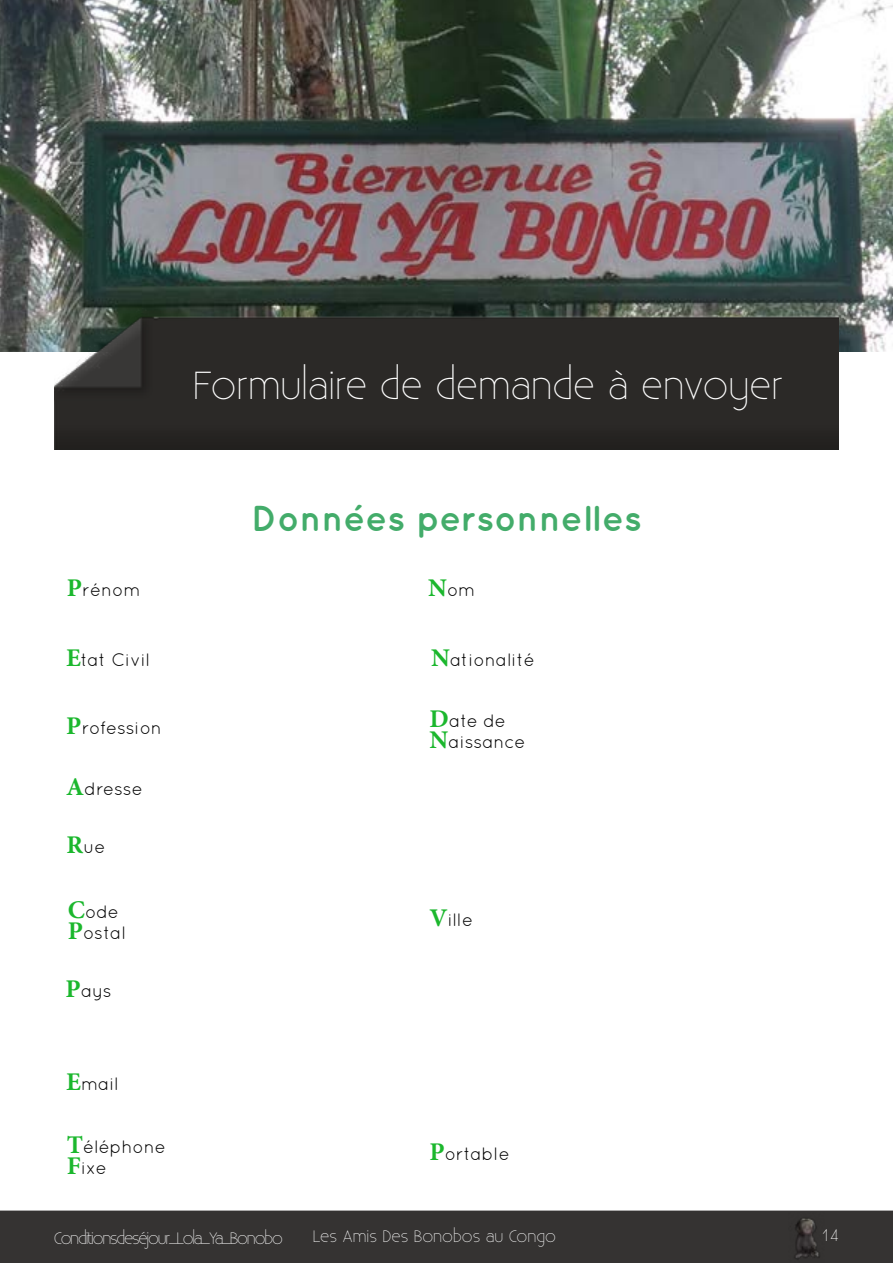
<style>
.page{position:relative;width:893px;height:1263px;background:#fff}
.page>*{position:absolute;margin:0;border:0;box-sizing:border-box;transform-origin:0 0}
.t1{font:300 39px "Existence";color:#fff}
.t2{font:700 36px "Quicksand";color:#43ac6a}
.t3{font:18px/21.3px "Quicksand";color:#000}
.t4{font:300 16.5px "Existence";letter-spacing:-.07em;color:#fff}
.t5{font:300 16.5px "Existence";color:#fff}
.s1{font-family:"Minion Pro";font-weight:700;font-size:25.5px;color:#1bb72d}
</style>
<div class="page">
<div style="left:0;top:1210px;width:893px;height:53px;background:#353332"></div>
<img style="left:0;top:0;width:893px;height:351px">
<img style="left:54px;top:309px;width:785px;height:140px">
<img style="left:788px;top:1213px;width:36px;height:50px">
<h1 class="t1" style="left:193px;top:364px;width:592px">Formulaire de demande à envoyer</h1>
<p class="t3" style="left:67px;top:579px;width:75px"><span class="s1">P</span>rénom</p>
<p class="t3" style="left:66px;top:649px;width:85px"><span class="s1">E</span>tat Civil</p>
<p class="t3" style="left:66px;top:717px;width:97px"><span class="s1">P</span>rofession</p>
<p class="t3" style="left:66px;top:778px;width:78px"><span class="s1">A</span>dresse</p>
<p class="t3" style="left:66px;top:836px;width:40px"><span class="s1">R</span>ue</p>
<h2 class="t2" style="left:251px;top:497px;width:392px">Données personnelles</h2>
<p class="t3" style="left:428px;top:579px;width:49px"><span class="s1">N</span>om</p>
<p class="t3" style="left:431px;top:649px;width:105px"><span class="s1">N</span>ationalité</p>
<p class="t3" style="left:430px;top:709px;width:97px"><span class="s1">D</span>ate de<br><span class="s1">N</span>aissance</p>
<p class="t3" style="left:68px;top:901px;width:60px"><span class="s1">C</span>ode<br><span class="s1">P</span>ostal</p>
<p class="t3" style="left:429px;top:909px;width:45px"><span class="s1">V</span>ille</p>
<p class="t3" style="left:66px;top:980px;width:48px"><span class="s1">P</span>ays</p>
<p class="t3" style="left:66px;top:1073px;width:54px"><span class="s1">E</span>mail</p>
<p class="t3" style="left:67px;top:1136px;width:101px"><span class="s1">T</span>éléphone<br><span class="s1">F</span>ixe</p>
<p class="t3" style="left:430px;top:1143px;width:82px"><span class="s1">P</span>ortable</p>
<p class="t4" style="left:54px;top:1229px;width:230px">Conditions de séjour_Lola_Ya_Bonobo</p>
<p class="t5" style="left:313px;top:1227px;width:245px">Les Amis Des Bonobos au Congo</p>
<p class="t4" style="left:822px;top:1226px;width:19px">14</p>
</div>
